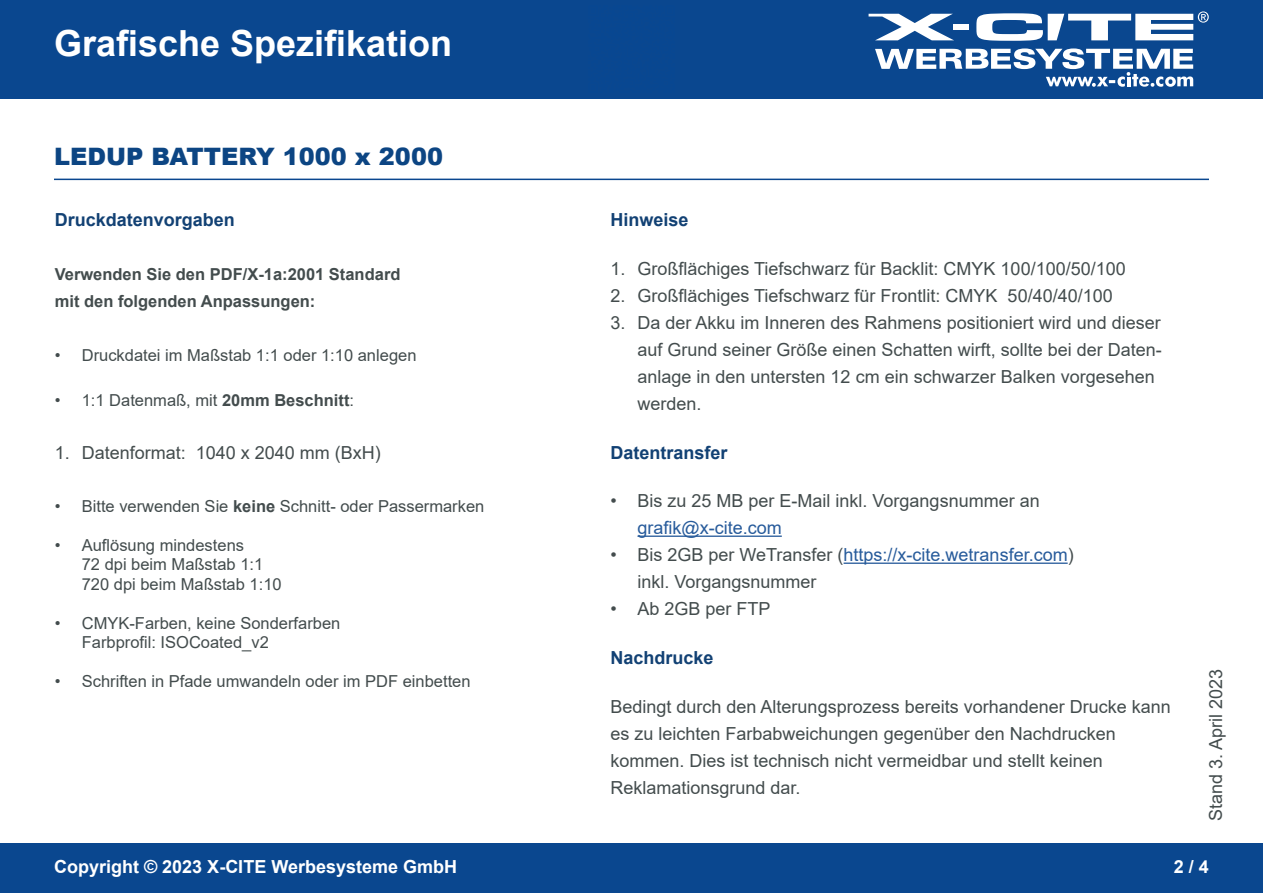
<style>
.page{position:relative;width:1263px;height:893px;background:#fff}
.page>*{position:absolute;margin:0;border:0;box-sizing:border-box;transform-origin:0 0}
.t1{font:700 36px "Arial";color:#fff}
.t2{font:900 24px "Arial";color:#0c4583}
.t3{font:18px/27px "Arial";color:#434c4d}
.t4{font:700 18px "Arial";color:#124174}
.t5{font:700 18px "Arial";color:#fff}
.t6{font:18px "Arial";color:#275b9b}
.t7{font:16.5px/19.5px "Arial";color:#434c4d}
.t8{font:700 16.5px/27px "Arial";color:#434c4d}
.s1{font-weight:700}
.s2{color:#275b9b}
</style>
<div class="page">
<div style="left:0;top:0;width:1263px;height:98px;background:#0a478f"></div>
<div style="left:0;top:844px;width:1263px;height:49px;background:#0a478f"></div>
<svg style="left:868px;top:14px;width:85px;height:26px"></svg>
<div style="left:953px;top:24px;width:15px;height:6px;background:#fff"></div>
<svg style="left:875px;top:48px;width:318px;height:39px"></svg>
<svg style="left:976px;top:11px;width:233px;height:30px"></svg>
<hr style="left:54px;top:179px;width:1155px;height:1px;background:#0a478f">
<hr style="left:637px;top:536px;width:145px;height:1px;background:#275b9b">
<hr style="left:843px;top:563px;width:225px;height:1px;background:#275b9b">
<h1 class="t1" style="left:54px;top:18px;width:400px">Grafische Spezifikation</h1>
<h2 class="t2" style="left:54px;top:139px;width:390px">LEDUP BATTERY 1000 x 2000</h2>
<p class="t4" style="left:55px;top:207px;width:182px">Druckdatenvorgaben</p>
<p class="t8" style="left:55px;top:261px;width:347px">Verwenden Sie den PDF/X-1a:2001 Standard mit den folgenden Anpassungen:</p>
<p class="t7" style="left:55px;top:346px;width:363px">• Druckdatei im Maßstab 1:1 oder 1:10 anlegen</p>
<p class="t7" style="left:55px;top:391px;width:301px">• 1:1 Datenmaß, mit <span class="s1">20mm Beschnitt</span>:</p>
<p class="t3" style="left:55px;top:439px;width:328px">1. Datenformat: 1040 x 2040 mm (BxH)</p>
<p class="t7" style="left:55px;top:496px;width:431px">• Bitte verwenden Sie <span class="s1">keine</span> Schnitt- oder Passermarken</p>
<p class="t7" style="left:82px;top:535px;width:201px;text-indent:-27px">• Auflösung mindestens<br>72 dpi beim Maßstab 1:1<br>720 dpi beim Maßstab 1:10</p>
<p class="t7" style="left:82px;top:613px;width:260px;text-indent:-27px">• CMYK-Farben, keine Sonderfarben<br>Farbprofil: ISOCoated_v2</p>
<p class="t7" style="left:55px;top:671px;width:417px">• Schriften in Pfade umwandeln oder im PDF einbetten</p>
<p class="t4" style="left:610px;top:207px;width:80px">Hinweise</p>
<p class="t3" style="left:610px;top:255px;width:517px">1. Großflächiges Tiefschwarz für Backlit: CMYK 100/100/50/100</p>
<p class="t3" style="left:610px;top:282px;width:504px">2. Großflächiges Tiefschwarz für Frontlit: CMYK 50/40/40/100</p>
<p class="t3" style="left:637px;top:309px;width:526px;text-indent:-27px">3. Da der Akku im Inneren des Rahmens positioniert wird und dieser auf Grund seiner Größe einen Schatten wirft, sollte bei der Daten&shy;anlage in den untersten 12 cm ein schwarzer Balken vorgesehen werden.</p>
<p class="t4" style="left:610px;top:440px;width:119px">Datentransfer</p>
<p class="t3" style="left:610px;top:487px;width:431px">• Bis zu 25 MB per E-Mail inkl. Vorgangsnummer an</p>
<p class="t6" style="left:637px;top:516px;width:146px">grafik@x-cite.com</p>
<p class="t3" style="left:637px;top:541px;width:438px;text-indent:-27px">• Bis 2GB per WeTransfer (<span class="s2">https://x-cite.wetransfer.com</span>) inkl. Vorgangsnummer</p>
<p class="t3" style="left:610px;top:595px;width:162px">• Ab 2GB per FTP</p>
<p class="t4" style="left:610px;top:645px;width:105px">Nachdrucke</p>
<p class="t3" style="left:610px;top:693px;width:562px">Bedingt durch den Alterungsprozess bereits vorhandener Drucke kann es zu leichten Farbabweichungen gegenüber den Nachdrucken kommen. Dies ist technisch nicht vermeidbar und stellt keinen Reklamationsgrund dar.</p>
<p class="t3" style="left:1202px;top:821px;width:154px;rotate:-90deg">Stand 3. April 2023</p>
<p class="t5" style="left:54px;top:854px;width:405px">Copyright © 2023 X-CITE Werbesysteme GmbH</p>
<p class="t5" style="left:1174px;top:854px;width:37px">2 / 4</p>
</div>
